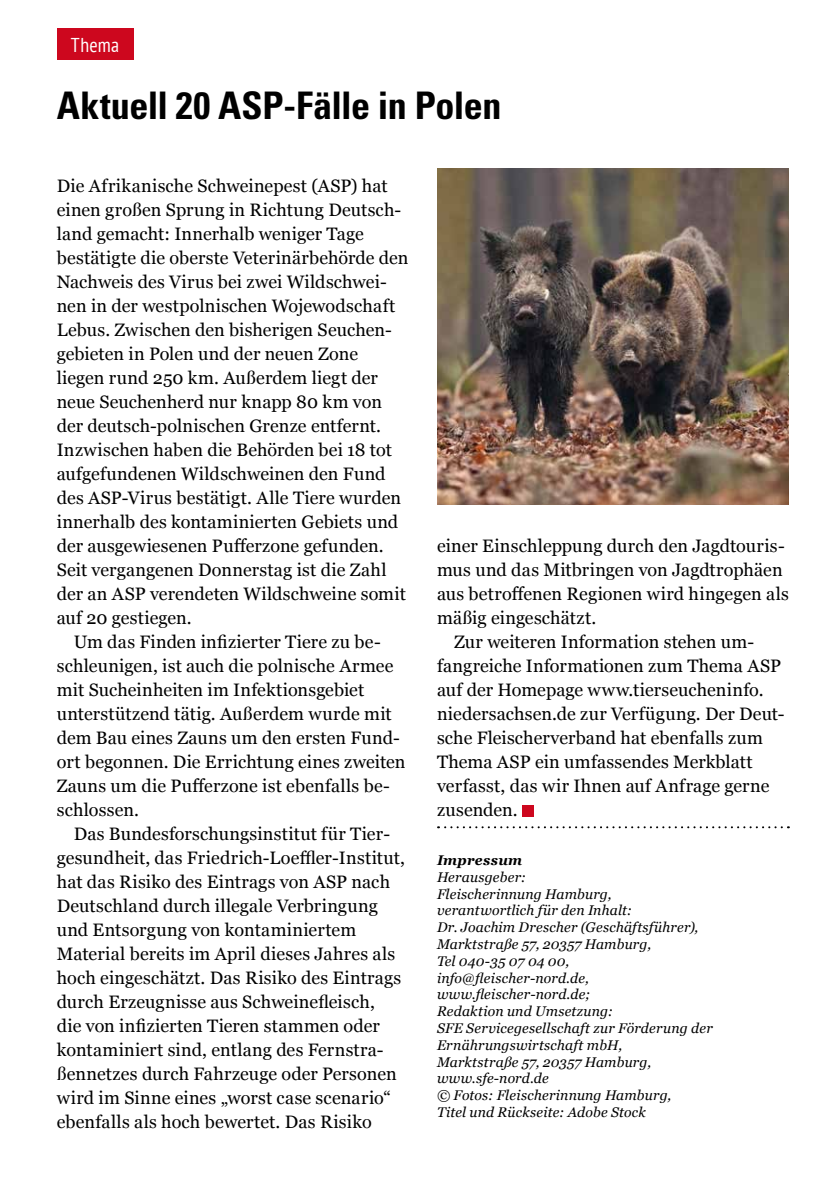
<style>
.page{position:relative;width:840px;height:1191px;background:#fff}
.page>*{position:absolute;margin:0;border:0;box-sizing:border-box;transform-origin:0 0}
.t1{font:700 condensed 38px "Univers";letter-spacing:-.01em;color:#000}
.t2{font:condensed 20px "PT Sans";letter-spacing:.015em;color:#fff}
.t3{font:18px "Georgia";letter-spacing:.01em;color:#000}
.t4{font:italic 14px/16.8px "Georgia";letter-spacing:.01em;color:#000}
.t5{font:italic 700 14px "Georgia";letter-spacing:.02em;color:#000}
</style>
<div class="page">
<svg style="left:438px;top:826px;width:343px;height:2px"></svg>
<div style="left:522px;top:805px;width:11px;height:11px;background:#cd071e"></div>
<img style="left:437px;top:168px;width:351px;height:336px">
<div style="left:57px;top:28px;width:76px;height:32px;background:#cd071e"></div>
<p class="t2" style="left:71px;top:32px;width:50px">Thema</p>
<h1 class="t1" style="left:57px;top:82px;width:446px">Aktuell 20 ASP-Fälle in Polen</h1>
<p class="t3" style="left:57px;top:173px;width:332px">Die Afrikanische Schweinepest (ASP) hat</p>
<p class="t3" style="left:57px;top:197px;width:346px">einen großen Sprung in Richtung Deutsch-</p>
<p class="t3" style="left:57px;top:221px;width:308px">land gemacht: Innerhalb weniger Tage</p>
<p class="t3" style="left:57px;top:245px;width:353px">bestätigte die oberste Veterinärbehörde den</p>
<p class="t3" style="left:57px;top:269px;width:331px">Nachweis des Virus bei zwei Wildschwei-</p>
<p class="t3" style="left:57px;top:293px;width:340px">nen in der westpolnischen Wojewodschaft</p>
<p class="t3" style="left:57px;top:317px;width:336px">Lebus. Zwischen den bisherigen Seuchen-</p>
<p class="t3" style="left:57px;top:341px;width:303px">gebieten in Polen und der neuen Zone</p>
<p class="t3" style="left:57px;top:365px;width:322px">liegen rund 250 km. Außerdem liegt der</p>
<p class="t3" style="left:57px;top:389px;width:326px">neue Seuchenherd nur knapp 80 km von</p>
<p class="t3" style="left:57px;top:413px;width:326px">der deutsch-polnischen Grenze entfernt.</p>
<p class="t3" style="left:57px;top:437px;width:336px">Inzwischen haben die Behörden bei 18 tot</p>
<p class="t3" style="left:57px;top:461px;width:330px">aufgefundenen Wildschweinen den Fund</p>
<p class="t3" style="left:57px;top:485px;width:346px">des ASP-Virus bestätigt. Alle Tiere wurden</p>
<p class="t3" style="left:57px;top:509px;width:343px">innerhalb des kontaminierten Gebiets und</p>
<p class="t3" style="left:57px;top:533px;width:328px">der ausgewiesenen Pufferzone gefunden.</p>
<p class="t3" style="left:57px;top:557px;width:331px">Seit vergangenen Donnerstag ist die Zahl</p>
<p class="t3" style="left:57px;top:581px;width:350px">der an ASP verendeten Wildschweine somit</p>
<p class="t3" style="left:57px;top:605px;width:136px">auf 20 gestiegen.</p>
<p class="t3" style="left:74px;top:629px;width:308px">Um das Finden infizierter Tiere zu be-</p>
<p class="t3" style="left:57px;top:653px;width:338px">schleunigen, ist auch die polnische Armee</p>
<p class="t3" style="left:57px;top:677px;width:309px">mit Sucheinheiten im Infektionsgebiet</p>
<p class="t3" style="left:57px;top:701px;width:336px">unterstützend tätig. Außerdem wurde mit</p>
<p class="t3" style="left:57px;top:725px;width:344px">dem Bau eines Zauns um den ersten Fund-</p>
<p class="t3" style="left:57px;top:749px;width:350px">ort begonnen. Die Errichtung eines zweiten</p>
<p class="t3" style="left:57px;top:773px;width:334px">Zauns um die Pufferzone ist ebenfalls be-</p>
<p class="t3" style="left:57px;top:796px;width:84px">schlossen.</p>
<p class="t3" style="left:74px;top:820px;width:317px">Das Bundesforschungsinstitut für Tier-</p>
<p class="t3" style="left:57px;top:844px;width:350px">gesundheit, das Friedrich-Loeffler-Institut,</p>
<p class="t3" style="left:57px;top:868px;width:335px">hat das Risiko des Eintrags von ASP nach</p>
<p class="t3" style="left:57px;top:892px;width:323px">Deutschland durch illegale Verbringung</p>
<p class="t3" style="left:57px;top:916px;width:301px">und Entsorgung von kontaminiertem</p>
<p class="t3" style="left:57px;top:940px;width:340px">Material bereits im April dieses Jahres als</p>
<p class="t3" style="left:57px;top:964px;width:346px">hoch eingeschätzt. Das Risiko des Eintrags</p>
<p class="t3" style="left:57px;top:988px;width:319px">durch Erzeugnisse aus Schweinefleisch,</p>
<p class="t3" style="left:57px;top:1012px;width:324px">die von infizierten Tieren stammen oder</p>
<p class="t3" style="left:57px;top:1036px;width:328px">kontaminiert sind, entlang des Fernstra-</p>
<p class="t3" style="left:57px;top:1060px;width:341px">ßennetzes durch Fahrzeuge oder Personen</p>
<p class="t3" style="left:57px;top:1084px;width:335px">wird im Sinne eines „worst case scenario“</p>
<p class="t3" style="left:57px;top:1108px;width:316px">ebenfalls als hoch bewertet. Das Risiko</p>
<p class="t3" style="left:437px;top:533px;width:349px">einer Einschleppung durch den Jagdtouris-</p>
<p class="t3" style="left:437px;top:557px;width:347px">mus und das Mitbringen von Jagdtrophäen</p>
<p class="t3" style="left:437px;top:581px;width:353px">aus betroffenen Regionen wird hingegen als</p>
<p class="t3" style="left:437px;top:605px;width:161px">mäßig eingeschätzt.</p>
<p class="t3" style="left:454px;top:629px;width:301px">Zur weiteren Information stehen um-</p>
<p class="t3" style="left:437px;top:653px;width:345px">fangreiche Informationen zum Thema ASP</p>
<p class="t3" style="left:437px;top:677px;width:328px">auf der Homepage www.tierseucheninfo.</p>
<p class="t3" style="left:437px;top:701px;width:349px">niedersachsen.de zur Verfügung. Der Deut-</p>
<p class="t3" style="left:437px;top:725px;width:327px">sche Fleischerverband hat ebenfalls zum</p>
<p class="t3" style="left:437px;top:749px;width:317px">Thema ASP ein umfassendes Merkblatt</p>
<p class="t3" style="left:437px;top:773px;width:334px">verfasst, das wir Ihnen auf Anfrage gerne</p>
<p class="t3" style="left:437px;top:797px;width:82px">zusenden.</p>
<p class="t5" style="left:437px;top:849px;width:87px">Impressum</p>
<p class="t4" style="left:437px;top:868px;width:277px">Herausgeber:<br>Fleischerinnung Hamburg,<br>verantwortlich für den Inhalt:<br>Dr. Joachim Drescher (Geschäftsführer),<br>Marktstraße 57, 20357 Hamburg,<br>Tel 040-35 07 04 00, info@fleischer-nord.de, www.fleischer-nord.de;<br>Redaktion und Umsetzung:<br>SFE Servicegesellschaft zur Förderung der<br>Ernährungswirtschaft mbH,<br>Marktstraße 57, 20357 Hamburg, www.sfe-nord.de<br>© Fotos: Fleischerinnung Hamburg,<br>Titel und Rückseite: Adobe Stock</p>
</div>
